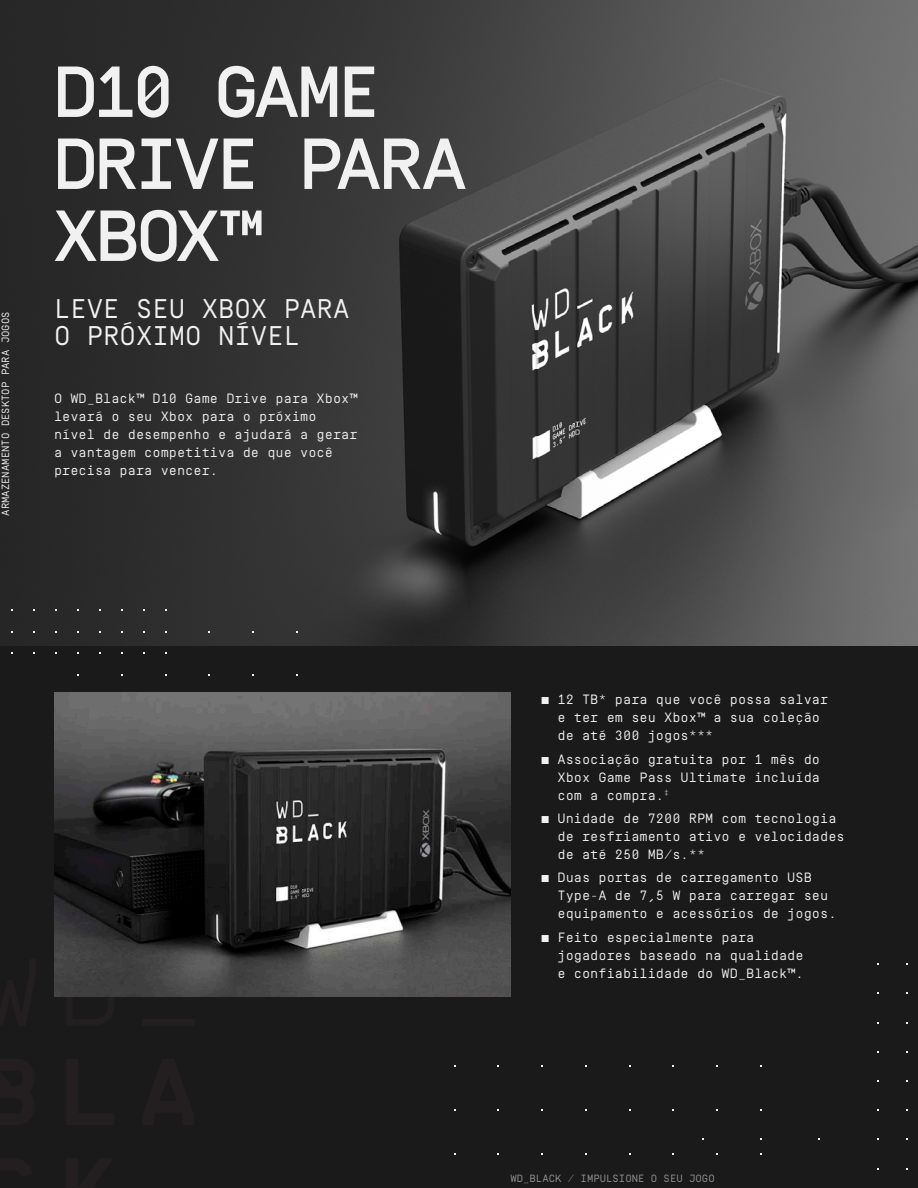
<style>
.page{position:relative;width:918px;height:1188px;background:#1a1a1a}
.page>*{position:absolute;margin:0;border:0;box-sizing:border-box;transform-origin:0 0}
.t1{font:500 72px/72px "Simplon Mono";letter-spacing:-.04em;color:#f1f1f1}
.t2{font:27px/27px "Simplon Mono";color:#f1f1f1}
.t3{font:13.5px/18px "Simplon Mono";color:#f1f1f1}
.t4{font:10.5px "Simplon Mono";color:#f1f1f1}
.t5{font:10.5px "Simplon Mono";color:#959595}
</style>
<div class="page">
<img style="left:0;top:0;width:918px;height:646px">
<div style="left:142px;top:1019px;width:52px;height:6px;background:#231f20"></div>
<img style="left:54px;top:692px;width:456px;height:305px">
<p class="t4" style="left:0;top:516px;width:206px;rotate:-90deg">ARMAZENAMENTO DESKTOP PARA JOGOS</p>
<h1 class="t1" style="left:54px;top:57px;width:413px">D10 GAME<br>DRIVE PARA<br>XBOX™</h1>
<h2 class="t2" style="left:54px;top:296px;width:297px">LEVE SEU XBOX PARA<br>O PRÓXIMO NÍVEL</h2>
<p class="t3" style="left:54px;top:390px;width:305px">O WD_Black™ D10 Game Drive para Xbox™ levará o seu Xbox para o próximo nível de desempenho e ajudará a gerar a vantagem competitiva de que você precisa para vencer.</p>
<p class="t3" style="left:557px;top:691px;width:272px;text-indent:-16px">■ 12 TB* para que você possa salvar e ter em seu Xbox™ a sua coleção de até 300 jogos***</p>
<p class="t3" style="left:557px;top:750px;width:264px;text-align:justify;text-indent:-16px">■ Associação gratuita por 1 mês do Xbox Game Pass Ultimate incluída com a compra.<sup>‡</sup></p>
<p class="t3" style="left:557px;top:809px;width:289px;text-indent:-16px">■ Unidade de 7200 RPM com tecnologia de resfriamento ativo e velocidades de até 250 MB/s.**</p>
<p class="t3" style="left:557px;top:869px;width:281px;text-indent:-16px">■ Duas portas de carregamento USB<br>Type-A de 7,5 W para carregar seu equipamento e acessórios de jogos.</p>
<p class="t3" style="left:557px;top:928px;width:248px;text-indent:-16px">■ Feito especialmente para jogadores baseado na qualidade e confiabilidade do WD_Black™.</p>
<p class="t5" style="left:510px;top:1173px;width:206px">WD_BLACK / IMPULSIONE O SEU JOGO</p>
</div>
